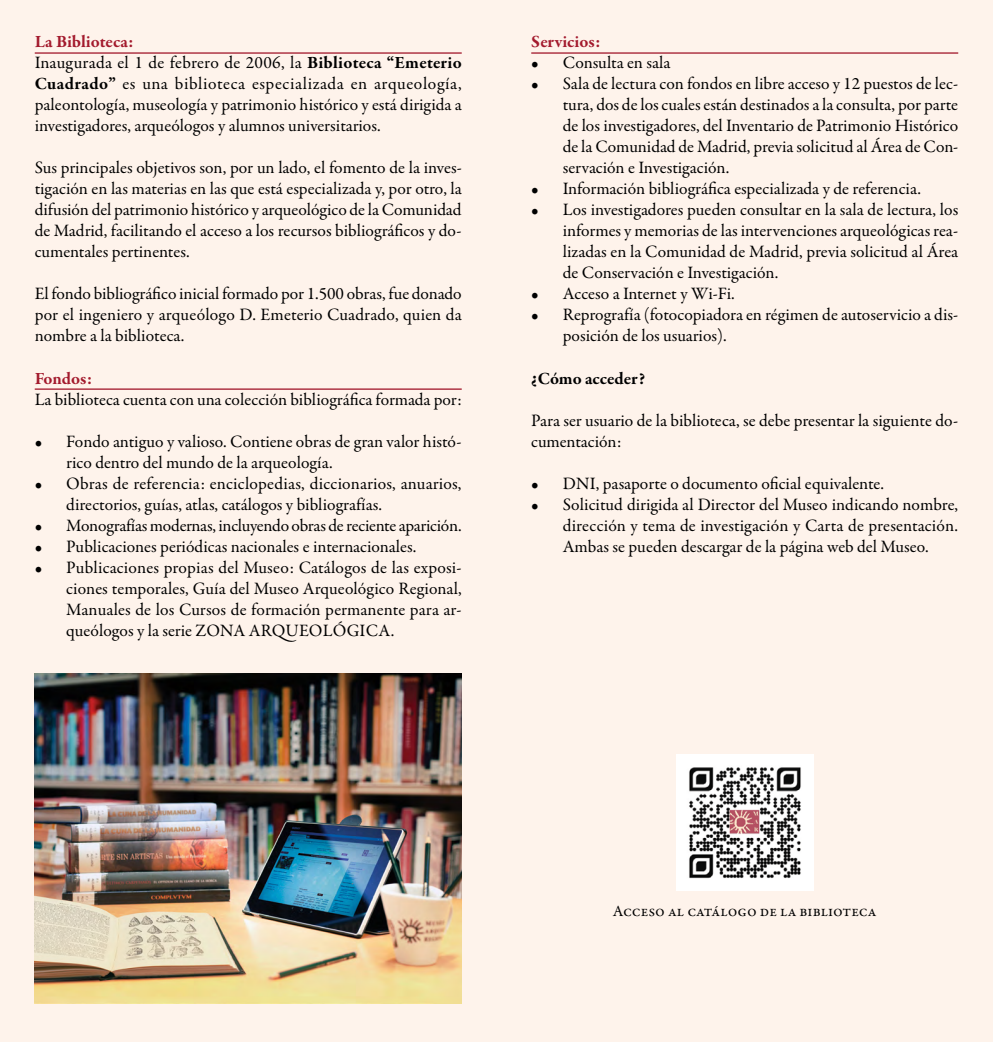
<style>
.page{position:relative;width:993px;height:1042px;background:#fff}
.page>*{position:absolute;margin:0;border:0;box-sizing:border-box;transform-origin:0 0}
.t1{font:17.5px/21px "Garamond Premr Pro";letter-spacing:-.005em;color:#000;text-align:justify}
.t2{font:700 17.5px "Garamond Premr Pro";color:#a31a2d}
.t3{font:700 17.5px "Garamond Premr Pro";color:#000}
.t4{font:15.75px "Garamond Premr Pro";color:#000}
.s1{font-weight:700;color:#a31a2d}
.s2{font-weight:700}
</style>
<div class="page">
<div style="left:0;top:0;width:992px;height:1042px;background:#fef3eb"></div>
<hr style="left:35px;top:52px;width:426px;height:2px;background:#a31a2d">
<hr style="left:35px;top:388px;width:426px;height:2px;background:#a31a2d">
<hr style="left:531px;top:52px;width:426px;height:2px;background:#a31a2d">
<img style="left:35px;top:674px;width:426px;height:329px">
<img style="left:676px;top:754px;width:136px;height:137px">
<p class="t1" style="left:35px;top:32px;width:428px;text-align:left"><span class="s1">La Biblioteca:<br></span>Inaugurada el 1 de febrero de 2006, la <span class="s2">Biblioteca “Emeterio Cuadrado”</span> es una biblioteca especializada en arqueología, paleontología, museología y patrimonio histórico y está dirigida a investigadores, arqueólogos y alumnos universitarios.</p>
<p class="t1" style="left:35px;top:158px;width:428px">Sus principales objetivos son, por un lado, el fomento de la inves&shy;tigación en las materias en las que está especializada y, por otro, la difusión del patrimonio histórico y arqueológico de la Comunidad de Madrid, facilitando el acceso a los recursos bibliográficos y do&shy;cumentales pertinentes.</p>
<p class="t1" style="left:35px;top:284px;width:428px">El fondo bibliográfico inicial formado por 1.500 obras, fue donado por el ingeniero y arqueólogo D. Emeterio Cuadrado, quien da nombre a la biblioteca.</p>
<p class="t2" style="left:35px;top:367px;width:59px">Fondos:</p>
<p class="t1" style="left:35px;top:389px;width:428px">La biblioteca cuenta con una colección bibliográfica formada por:</p>
<p class="t1" style="left:66px;top:431px;width:397px;text-indent:-31px">• Fondo antiguo y valioso. Contiene obras de gran valor histó&shy;rico dentro del mundo de la arqueología.</p>
<p class="t1" style="left:66px;top:473px;width:396px;text-indent:-31px">• Obras de referencia: enciclopedias, diccionarios, anuarios, directorios, guías, atlas, catálogos y bibliografías.</p>
<p class="t1" style="left:35px;top:515px;width:428px">• Monografías modernas, incluyendo obras de reciente aparición.</p>
<p class="t1" style="left:35px;top:536px;width:383px">• Publicaciones periódicas nacionales e internacionales.</p>
<p class="t1" style="left:66px;top:557px;width:397px;text-indent:-31px">• Publicaciones propias del Museo: Catálogos de las exposi&shy;ciones temporales, Guía del Museo Arqueológico Regional, Manuales de los Cursos de formación permanente para ar&shy;queólogos y la serie ZONA ARQUEOLÓGICA.</p>
<p class="t2" style="left:531px;top:31px;width:71px">Servicios:</p>
<p class="t1" style="left:531px;top:53px;width:141px">• Consulta en sala</p>
<p class="t1" style="left:562px;top:74px;width:397px;text-indent:-32px">• Sala de lectura con fondos en libre acceso y 12 puestos de lec&shy;tura, dos de los cuales están destinados a la consulta, por parte de los investigadores, del Inventario de Patrimonio Histórico de la Comunidad de Madrid, previa solicitud al Área de Con&shy;servación e Investigación.</p>
<p class="t1" style="left:531px;top:179px;width:391px">• Información bibliográfica especializada y de referencia.</p>
<p class="t1" style="left:562px;top:200px;width:397px;text-indent:-32px">• Los investigadores pueden consultar en la sala de lectura, los informes y memorias de las intervenciones arqueológicas rea&shy;lizadas en la Comunidad de Madrid, previa solicitud al Área de Conservación e Investigación.</p>
<p class="t1" style="left:531px;top:284px;width:205px">• Acceso a Internet y Wi-Fi.</p>
<p class="t1" style="left:562px;top:305px;width:397px;text-indent:-32px">• Reprografía (fotocopiadora en régimen de autoservicio a dis&shy;posición de los usuarios).</p>
<p class="t3" style="left:531px;top:367px;width:116px">¿Cómo acceder?</p>
<p class="t1" style="left:531px;top:410px;width:428px">Para ser usuario de la biblioteca, se debe presentar la siguiente do&shy;cumentación:</p>
<p class="t1" style="left:531px;top:473px;width:354px">• DNI, pasaporte o documento oficial equivalente.</p>
<p class="t1" style="left:562px;top:494px;width:397px;text-indent:-32px">• Solicitud dirigida al Director del Museo indicando nombre, dirección y tema de investigación y Carta de presentación.<br>Ambas se pueden descargar de la página web del Museo.</p>
<p class="t4" style="left:612px;top:901px;width:265px">Acceso al catálogo de la biblioteca</p>
</div>
